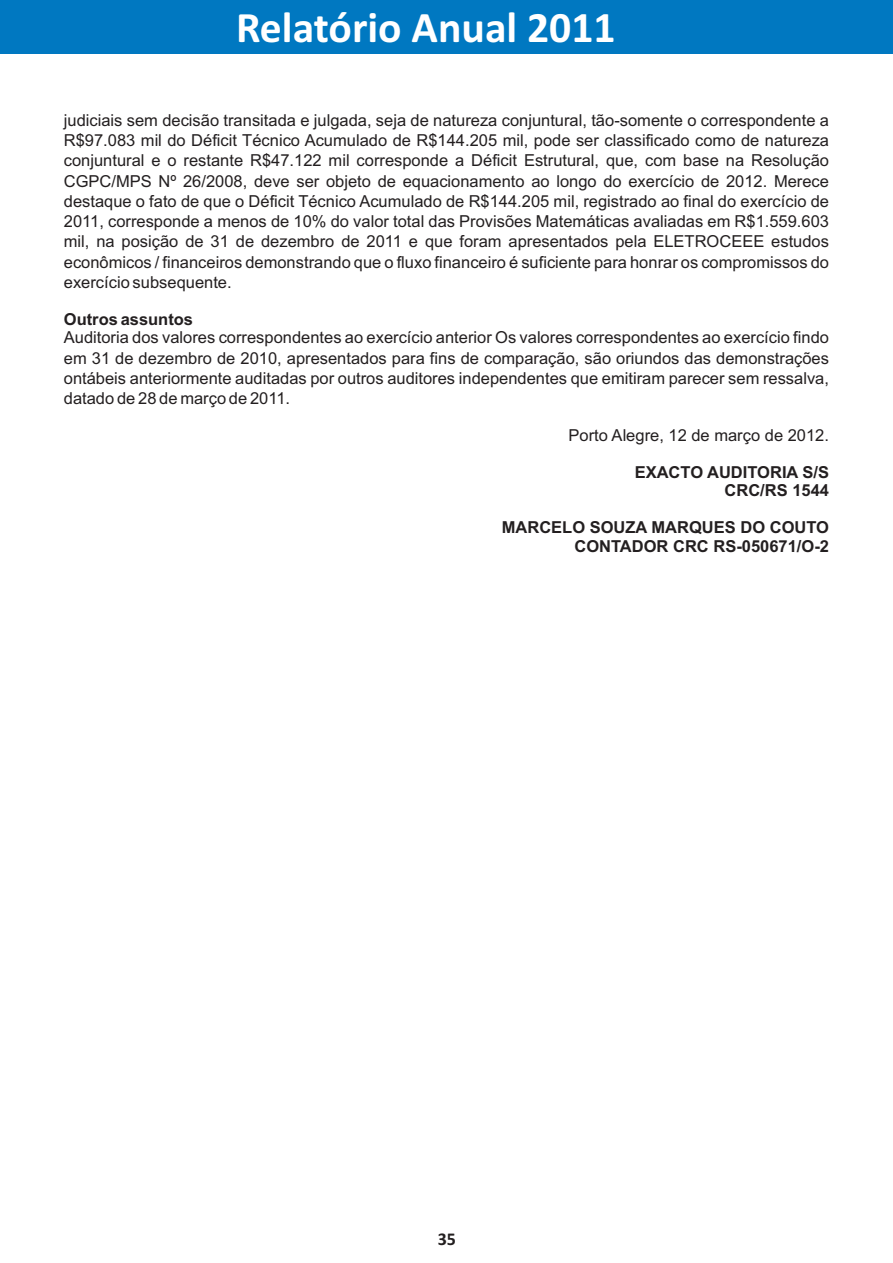
<style>
.page{position:relative;width:893px;height:1263px;background:#fff}
.page>*{position:absolute;margin:0;border:0;box-sizing:border-box;transform-origin:0 0}
.t1{font:700 43.65px "Calibri";color:#fff}
.t2{font:700 18px "Calibri";color:#231f20}
.t3{font:16.5px/20.2px "Arial";color:#231f20;text-align:justify}
.t4{font:700 16.5px/18.5px "Arial";color:#231f20;text-align:right}
</style>
<div class="page">
<div style="left:0;top:1px;width:893px;height:53px;background:#0078c1"></div>
<h1 class="t1" style="left:236px;top:10px;width:381px">Relatório Anual 2011</h1>
<p class="t3" style="left:64px;top:111px;width:767px">judiciais sem decisão transitada e julgada, seja de natureza conjuntural, tão-somente o correspondente a R$97.083 mil do Déficit Técnico Acumulado de R$144.205 mil, pode ser classificado como de natureza conjuntural e o restante R$47.122 mil corresponde a Déficit Estrutural, que, com base na Resolução CGPC/MPS Nº 26/2008, deve ser objeto de equacionamento ao longo do exercício de 2012. Merece destaque o fato de que o Déficit Técnico Acumulado de R$144.205 mil, registrado ao final do exercício de 2011, corresponde a menos de 10% do valor total das Provisões Matemáticas avaliadas em R$1.559.603 mil, na posição de 31 de dezembro de 2011 e que foram apresentados pela ELETROCEEE estudos econômicos / financeiros demonstrando que o fluxo financeiro é suficiente para honrar os compromissos do exercício subsequente.</p>
<p class="t4" style="left:64px;top:311px;width:131px">Outros assuntos</p>
<p class="t3" style="left:64px;top:329px;width:767px">Auditoria dos valores correspondentes ao exercício anterior Os valores correspondentes ao exercício findo em 31 de dezembro de 2010, apresentados para fins de comparação, são oriundos das demonstrações ontábeis anteriormente auditadas por outros auditores independentes que emitiram parecer sem ressalva, datado de 28 de março de 2011.</p>
<p class="t3" style="left:568px;top:427px;width:262px">Porto Alegre, 12 de março de 2012.</p>
<p class="t4" style="left:635px;top:464px;width:196px">EXACTO AUDITORIA S/S<br>CRC/RS 1544</p>
<p class="t4" style="left:502px;top:520px;width:329px">MARCELO SOUZA MARQUES DO COUTO<br>CONTADOR CRC RS-050671/O-2</p>
<p class="t2" style="left:438px;top:1231px;width:20px">35</p>
</div>
